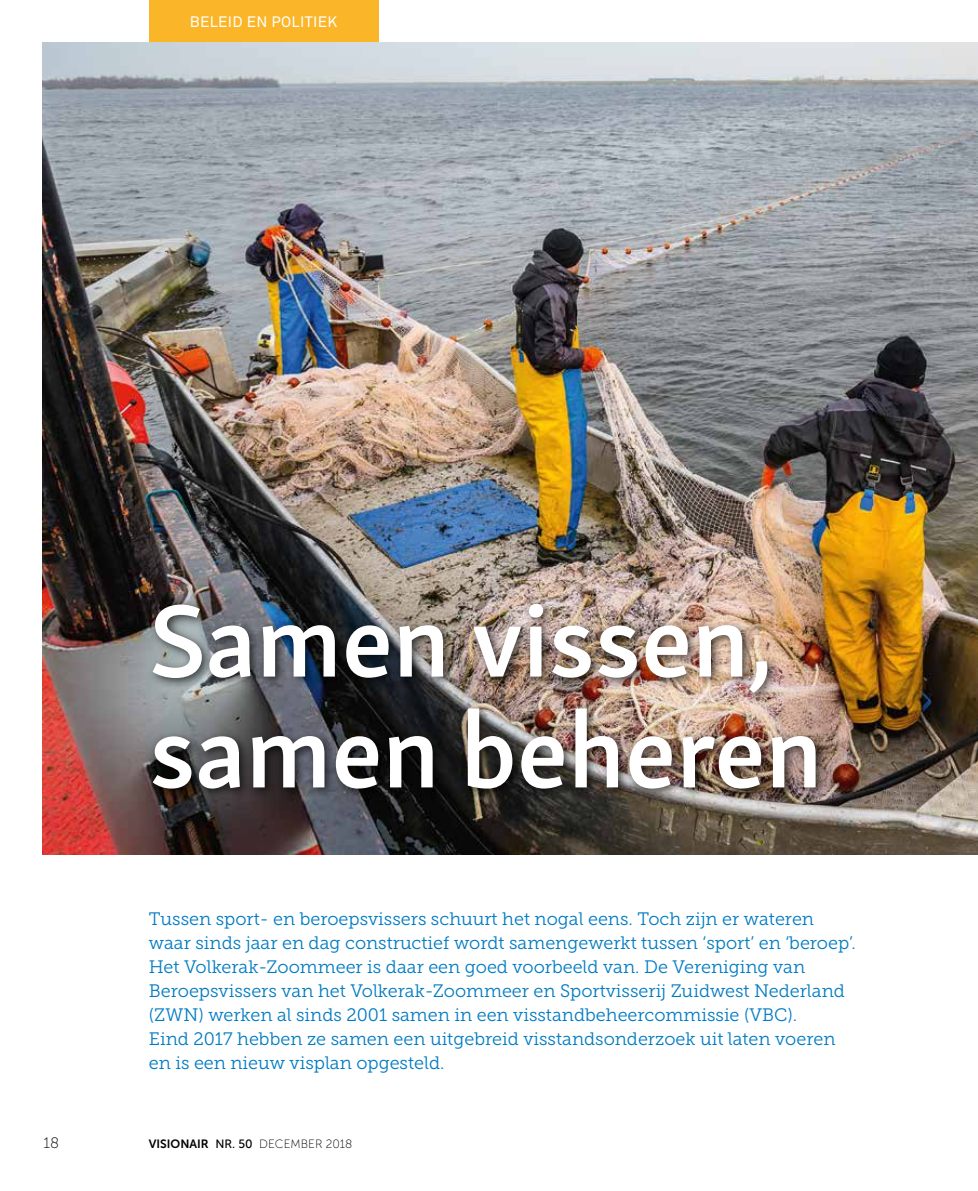
<style>
.page{position:relative;width:978px;height:1191px;background:#fff}
.page>*{position:absolute;margin:0;border:0;box-sizing:border-box;transform-origin:0 0}
.t1{font:600 105.3px/110.9px "Skolar Sans Latn";letter-spacing:-.01em;color:#fff}
.t2{font:18px/24px "Museo Slab 300";color:#007bc2}
.t3{font:15px "Akkurat";letter-spacing:.02em;color:#fff}
.t4{font:15px "Museo Sans 100";color:#000}
.t5{font:12px "Museo Sans 100";color:#000}
.s1{font-family:"Museo Sans 700"}
.s2{font-family:"Museo Sans 500"}
</style>
<div class="page">
<div style="left:149px;top:0;width:229px;height:43px;background:#fab528"></div>
<img style="left:43px;top:43px;width:935px;height:812px">
<div style="left:148px;top:598px;width:680px;height:202px;background:#000;opacity:.7"></div>
<p class="t3" style="left:190px;top:13px;width:149px">BELEID EN POLITIEK</p>
<h1 class="t1" style="left:149px;top:576px;width:676px">Samen vissen, samen beheren</h1>
<p class="t2" style="left:149px;top:906px;width:708px">Tussen sport- en beroepsvissers schuurt het nogal eens. Toch zijn er wateren waar sinds jaar en dag constructief wordt samengewerkt tussen ‘sport’ en ‘beroep’.<br>Het Volkerak-Zoommeer is daar een goed voorbeeld van. De Vereniging van Beroepsvissers van het Volkerak-Zoommeer en Sportvisserij Zuidwest Nederland (ZWN) werken al sinds 2001 samen in een visstandbeheercommissie (VBC).<br>Eind 2017 hebben ze samen een uitgebreid visstandsonderzoek uit laten voeren en is een nieuw visplan opgesteld.</p>
<p class="t4" style="left:44px;top:1135px;width:17px">18</p>
<p class="t5" style="left:149px;top:1138px;width:205px"><span class="s1">VISIONAIR</span> <span class="s2">NR. 50</span> DECEMBER 2018</p>
</div>
